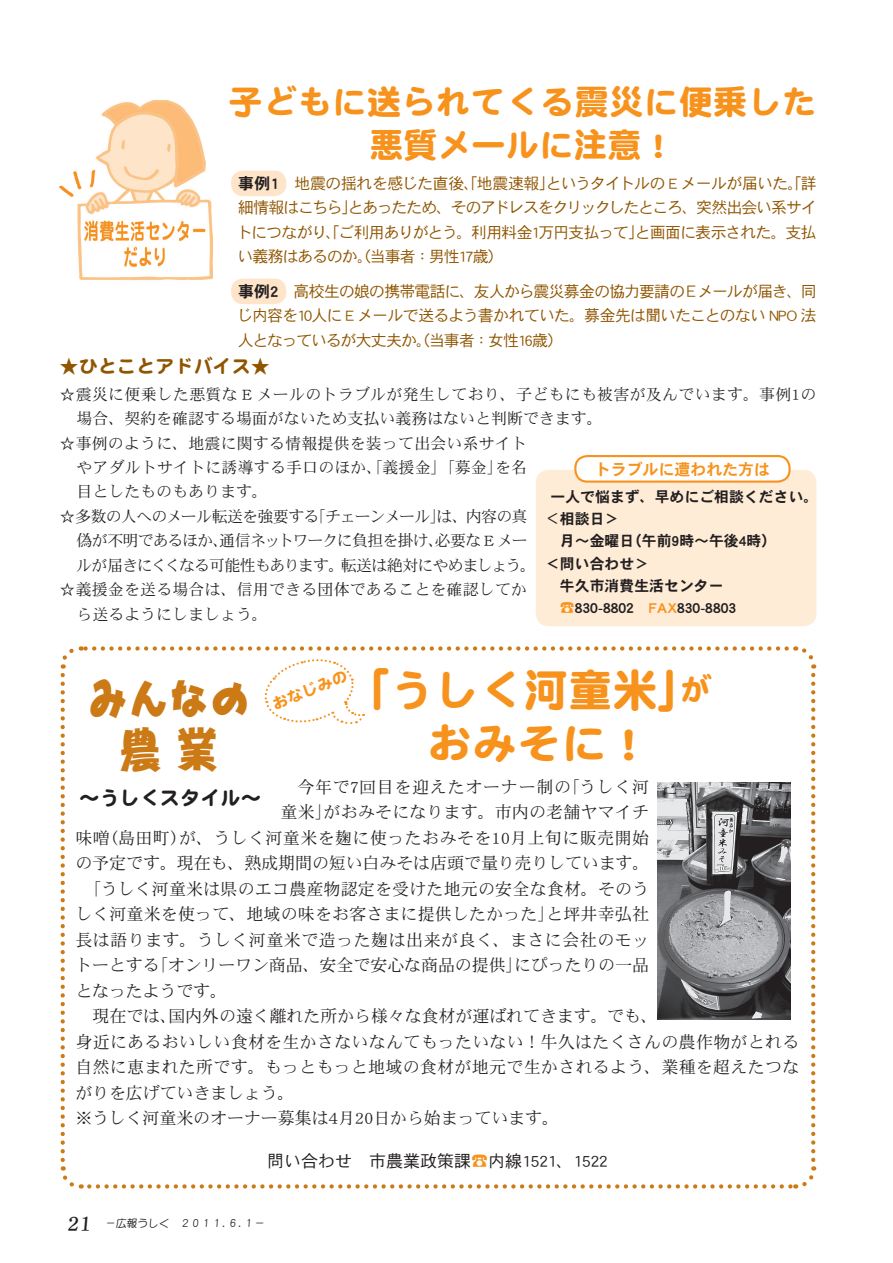
<style>
.page{position:relative;width:893px;height:1263px;background:#fff}
.page>*{position:absolute;margin:0;border:0;box-sizing:border-box;transform-origin:0 0}
.t1{font:47.85px/51px "DC Ai Std W5";color:#cb7a16;text-align:center;scale:.9 1}
.t2{font:44.7px/53.1px "DF Maru Gothic Std W9";color:#f7931d;text-align:center}
.t3{font:34.05px/42.5px "DF Maru Gothic Std W9";letter-spacing:.02em;color:#f7931d;text-align:center}
.t4{font:20.25px "DF Maru Gothic Std W9";color:#231f20}
.t5{font:19.2px "DF Maru Gothic Std W9";color:#905500}
.t6{font:16.95px "DFHS Mincho Std W3";letter-spacing:.01em;color:#231f20}
.t7{font:16.95px "DFHS Mincho Std W3";letter-spacing:-.01em;color:#231f20}
.t8{font:16.95px "DFHS Gothic Std W3";color:#231f20}
.t9{font:16.95px "DFHS Mincho Std W3";letter-spacing:.04em;color:#231f20}
.t10{font:15.9px/24.5px "DFHS Gothic Std W3";letter-spacing:-.065em;color:#905500;text-align:justify}
.t11{font:15.9px "DFHS Mincho Std W3";color:#231f20}
.t12{font:15.9px "DFHS Mincho Std W3";letter-spacing:.02em;color:#231f20}
.t13{font:15.9px "DFHS Mincho Std W3";letter-spacing:-.05em;color:#231f20}
.t14{font:15.9px "DFHS Mincho Std W3";letter-spacing:-.045em;color:#231f20}
.t15{font:15.9px "DFHS Mincho Std W3";letter-spacing:-.065em;color:#231f20}
.t16{font:15.9px "DFHS Gothic Std W7";color:#f7931d}
.t17{font:15.9px "DF Maru Gothic Std W9";color:#f7931d}
.t18{font:14.85px/22.4px "DFHS Gothic Std W7";color:#231f20}
.t19{font:10.65px "DF Maru Gothic Std W5";color:#231f20}
.s1{font-family:"DFHS Gothic Std W7";color:#231f20}
.s2{font-family:"DFHS Maru Gothic Std W4"}
.s3{color:#f7931d}
.s4{font-size:31.95px}
.s5{font-family:"DFHS Mincho Std W5";font-size:21.3px}
</style>
<div class="page">
<img style="left:60px;top:100px;width:153px;height:181px">
<div style="left:231px;top:171px;width:55px;height:25px;background:#fee5ca;border-radius:12px"></div>
<div style="left:231px;top:279px;width:55px;height:25px;background:#fee5ca;border-radius:12px"></div>
<svg style="left:60px;top:646px;width:757px;height:543px"></svg>
<div style="left:536px;top:470px;width:280px;height:156px;background:#feecd7;border-radius:13px"></div>
<div style="left:575px;top:456px;width:215px;height:26px;background:#fff;border-radius:12px"></div>
<div style="left:574px;top:455px;width:217px;height:28px;border:2px solid #f7931d;border-radius:12px"></div>
<h3 class="t3" style="left:229px;top:80px;width:589px">子どもに送られてくる震災に便乗した悪質メールに注意！</h3>
<p class="t10" style="left:237px;top:171px;width:582px"><span class="s1">事例1</span>　地震の揺れを感じた直後、「地震速報」というタイトルの E メールが届いた。「詳細情報はこちら」とあったため、そのアドレスをクリックしたところ、突然出会い系サイトにつながり、「ご利用ありがとう。利用料金1万円支払って」と画面に表示された。支払い義務はあるのか。（当事者：男性17歳）</p>
<p class="t10" style="left:237px;top:279px;width:581px"><span class="s1">事例2</span>　高校生の娘の携帯電話に、友人から震災募金の協力要請のＥメールが届き、同じ内容を10人に E メールで送るよう書かれていた。募金先は聞いたことのない NPO 法人となっているが大丈夫か。（当事者：女性16歳）</p>
<p class="t5" style="left:60px;top:355px;width:212px">★ひとことアドバイス★</p>
<p class="t12" style="left:60px;top:385px;width:758px">☆震災に便乗した悪質な E メールのトラブルが発生しており、子どもにも被害が及んでいます。事例1の</p>
<p class="t11" style="left:77px;top:410px;width:528px">場合、契約を確認する場面がないため支払い義務はないと判断できます。</p>
<p class="t11" style="left:60px;top:434px;width:469px">☆事例のように、地震に関する情報提供を装って出会い系サイト</p>
<p class="t11" style="left:77px;top:459px;width:452px">やアダルトサイトに誘導する手口のほか、「義援金」「募金」を名</p>
<p class="t11" style="left:77px;top:483px;width:193px">目としたものもあります。</p>
<p class="t13" style="left:60px;top:508px;width:469px">☆多数の人へのメール転送を強要する「チェーンメール」は、内容の真</p>
<p class="t14" style="left:76px;top:532px;width:453px">偽が不明であるほか、通信ネットワークに負担を掛け、必要な E メー</p>
<p class="t15" style="left:76px;top:556px;width:461px">ルが届きにくくなる可能性もあります。転送は絶対にやめましょう。</p>
<p class="t11" style="left:60px;top:581px;width:469px">☆義援金を送る場合は、信用できる団体であることを確認してか</p>
<p class="t11" style="left:77px;top:605px;width:193px">ら送るようにしましょう。</p>
<p class="t16" style="left:595px;top:460px;width:177px">トラブルに遭われた方は</p>
<p class="t18" style="left:545px;top:485px;width:275px;text-indent:5px">一人で悩まず、早めにご相談ください。<span class="s2">＜</span>相談日＞<br>　月～金曜日（午前9時～午後4時）<br>＜問い合わせ＞<br>　牛久市消費生活センター<br><span class="s3">　☎</span>830-8802　<span class="s3">FAX</span>830-8803</p>
<h2 class="t2" style="left:345px;top:662px;width:368px">「うしく河童米」<span class="s4">が</span>おみそに！</h2>
<p class="t9" style="left:297px;top:777px;width:353px">今年で7回目を迎えたオーナー制の「うしく河</p>
<p class="t6" style="left:281px;top:803px;width:370px">童米」がおみそになります。市内の老舗ヤマイチ</p>
<p class="t6" style="left:75px;top:828px;width:575px">味噌（島田町）が、うしく河童米を麹に使ったおみそを10月上旬に販売開始</p>
<p class="t6" style="left:75px;top:854px;width:576px">の予定です。現在も、熟成期間の短い白みそは店頭で量り売りしています。</p>
<p class="t6" style="left:75px;top:879px;width:575px">　「うしく河童米は県のエコ農産物認定を受けた地元の安全な食材。そのう</p>
<p class="t6" style="left:75px;top:905px;width:575px">しく河童米を使って、地域の味をお客さまに提供したかった」と坪井幸弘社</p>
<p class="t6" style="left:75px;top:930px;width:575px">長は語ります。うしく河童米で造った麹は出来が良く、まさに会社のモッ</p>
<p class="t6" style="left:75px;top:956px;width:575px">トーとする「オンリーワン商品、安全で安心な商品の提供」にぴったりの一品</p>
<p class="t7" style="left:75px;top:981px;width:153px">となったようです。</p>
<p class="t6" style="left:75px;top:1007px;width:584px">　現在では、国内外の遠く離れた所から様々な食材が運ばれてきます。でも、</p>
<p class="t6" style="left:75px;top:1032px;width:725px">身近にあるおいしい食材を生かさないなんてもったいない！牛久はたくさんの農作物がとれる</p>
<p class="t6" style="left:75px;top:1058px;width:725px">自然に恵まれた所です。もっともっと地域の食材が地元で生かされるよう、業種を超えたつな</p>
<p class="t7" style="left:75px;top:1083px;width:221px">がりを広げていきましょう。</p>
<p class="t7" style="left:75px;top:1109px;width:485px">※うしく河童米のオーナー募集は4月20日から始まっています。</p>
<p class="t8" style="left:267px;top:1151px;width:342px">問い合わせ　市農業政策課<span class="s3">☎</span>内線1521、1522</p>
<h1 class="t1" style="left:87px;top:672px;width:184px">みんなの農 業</h1>
<p class="t17" style="left:270px;top:697px;width:81px;rotate:-22deg">おなじみの</p>
<p class="t4" style="left:79px;top:786px;width:183px">～うしくスタイル～</p>
<p class="t19" style="left:67px;top:1217px;width:200px"><span class="s5">21</span> －広報うしく　２０１１．６．１－</p>
</div>
